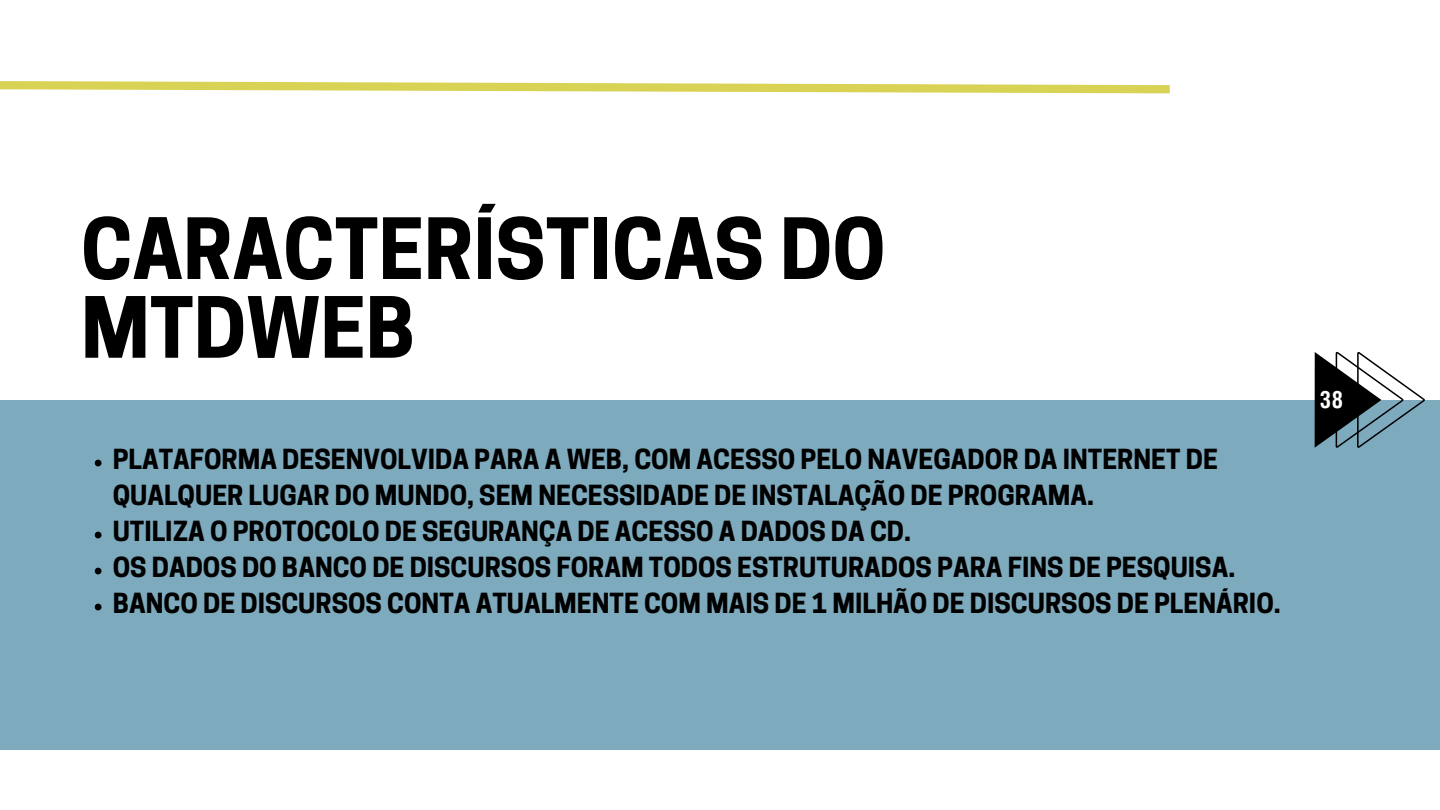
<style>
.page{position:relative;width:1440px;height:810px;background:#fff}
.page>*{position:absolute;margin:0;border:0;box-sizing:border-box;transform-origin:0 0}
.t1{font:700 79.1px/78.8px "Cooper Hewitt";color:#000}
.t2{font:700 26px/36px "Cooper Hewitt";color:#000}
.t3{font:700 23.8px "Helios Cond";color:#fff}
</style>
<div class="page">
<div style="left:0;top:400px;width:1440px;height:349px;background:#7eaabe"></div>
<svg style="left:1315px;top:352px;width:110px;height:96px"></svg>
<svg style="left:95px;top:460px;width:7px;height:6px"></svg>
<svg style="left:95px;top:532px;width:7px;height:6px"></svg>
<svg style="left:95px;top:568px;width:7px;height:6px"></svg>
<svg style="left:95px;top:604px;width:7px;height:6px"></svg>
<svg style="left:0;top:81px;width:1170px;height:13px"></svg>
<h1 class="t1" style="left:81px;top:220px;width:806px">CARACTERÍSTICAS DO<br>MTDWEB</h1>
<p class="t2" style="left:113px;top:445px;width:1107px">PLATAFORMA DESENVOLVIDA PARA A WEB, COM ACESSO PELO NAVEGADOR DA INTERNET DE<br>QUALQUER LUGAR DO MUNDO, SEM NECESSIDADE DE INSTALAÇÃO DE PROGRAMA.</p>
<p class="t2" style="left:113px;top:517px;width:800px">UTILIZA O PROTOCOLO DE SEGURANÇA DE ACESSO A DADOS DA CD.</p>
<p class="t2" style="left:113px;top:553px;width:1124px">OS DADOS DO BANCO DE DISCURSOS FORAM TODOS ESTRUTURADOS PARA FINS DE PESQUISA.</p>
<p class="t2" style="left:113px;top:589px;width:1170px">BANCO DE DISCURSOS CONTA ATUALMENTE COM MAIS DE 1 MILHÃO DE DISCURSOS DE PLENÁRIO.</p>
<p class="t3" style="left:1320px;top:383px;width:25px">38</p>
</div>
